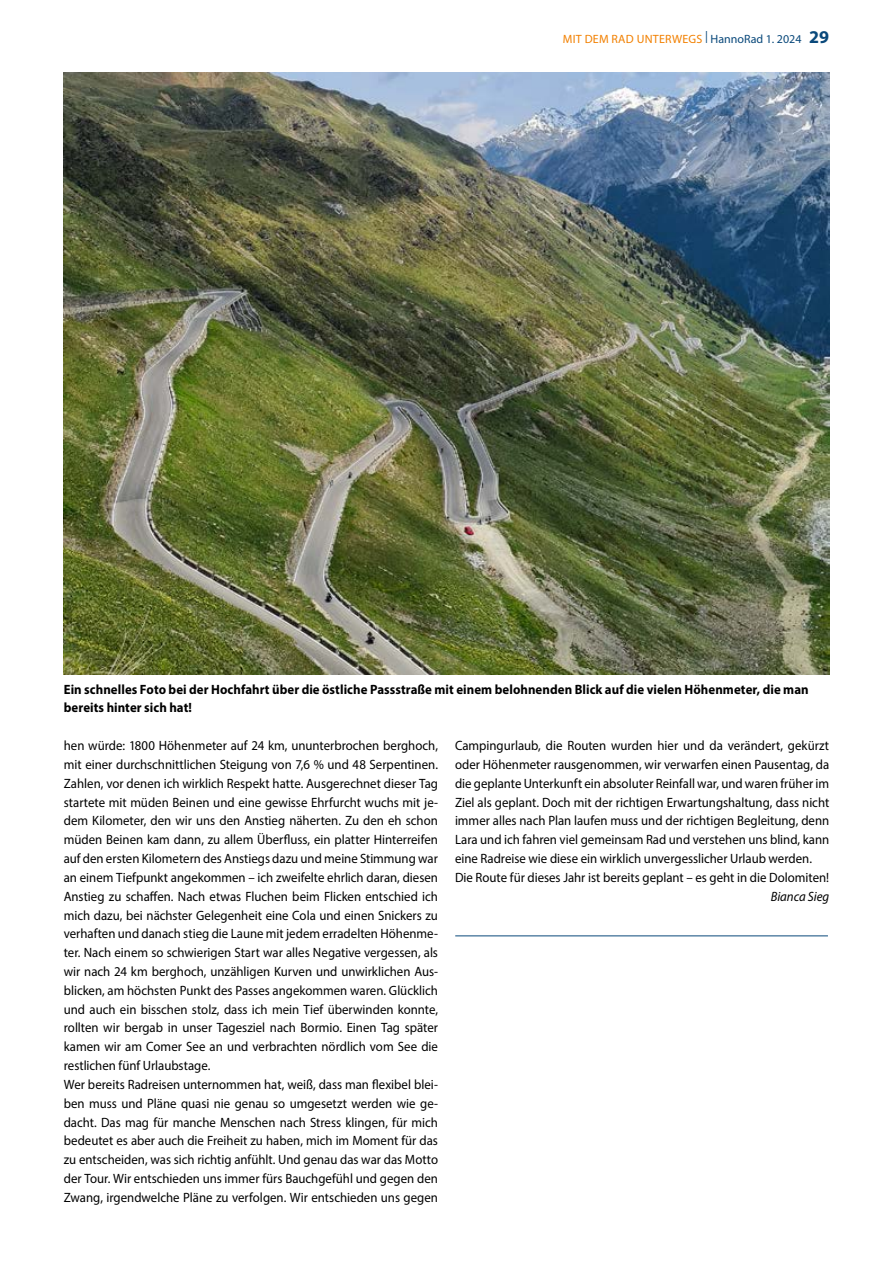
<style>
.page{position:relative;width:893px;height:1263px;background:#fff}
.page>*{position:absolute;margin:0;border:0;box-sizing:border-box;transform-origin:0 0}
.HannoRad_Grundtext{font:13.5px/18.8px "Myriad Pro";color:#000;text-align:justify;scale:.95 1}
.BU_9pt_Bold{font:700 13.5px/18.9px "Myriad Pro";letter-spacing:.005em;color:#000;scale:.95 1}
.t1{font:12px "Myriad Pro";letter-spacing:.02em;color:#f28000}
.s1{color:#0a497b}
.s2{font-weight:700;font-size:18px;color:#0a497b}
.s3{font-style:italic}
</style>
<div class="page">
<img style="left:64px;top:72px;width:765px;height:603px">
<hr style="left:455px;top:936px;width:373px;height:1px;background:#0a497b">
<p class="t1" style="left:563px;top:31px;width:268px">MIT DEM RAD UNTERWEGS <sup>|</sup> <span class="s1">HannoRad 1. 2024</span> <span class="s2">29</span></p>
<p class="BU_9pt_Bold" style="left:64px;top:679px;width:786px">Ein schnelles Foto bei der Hochfahrt über die östliche Passstraße mit einem belohnenden Blick auf die vielen Höhenmeter, die man bereits hinter sich hat!</p>
<p class="HannoRad_Grundtext" style="left:64px;top:736px;width:395px">hen würde: 1800 Höhenmeter auf 24 km, ununterbrochen berghoch, mit einer durchschnittlichen Steigung von 7,6 % und 48 Serpentinen.<br>Zahlen, vor denen ich wirklich Respekt hatte. Ausgerechnet dieser Tag startete mit müden Beinen und eine gewisse Ehrfurcht wuchs mit je&shy;dem Kilometer, den wir uns den Anstieg näherten. Zu den eh schon müden Beinen kam dann, zu allem Überfluss, ein platter Hinterreifen auf den ersten Kilometern des Anstiegs dazu und meine Stimmung war an einem Tiefpunkt angekommen – ich zweifelte ehrlich daran, diesen Anstieg zu schaffen. Nach etwas Fluchen beim Flicken entschied ich mich dazu, bei nächster Gelegenheit eine Cola und einen Snickers zu verhaften und danach stieg die Laune mit jedem erradelten Höhenme&shy;ter. Nach einem so schwierigen Start war alles Negative vergessen, als wir nach 24 km berghoch, unzähligen Kurven und unwirklichen Aus&shy;blicken, am höchsten Punkt des Passes angekommen waren. Glücklich und auch ein bisschen stolz, dass ich mein Tief überwinden konnte, rollten wir bergab in unser Tagesziel nach Bormio. Einen Tag später kamen wir am Comer See an und verbrachten nördlich vom See die restlichen fünf Urlaubstage.</p>
<p class="HannoRad_Grundtext" style="left:64px;top:1075px;width:395px">Wer bereits Radreisen unternommen hat, weiß, dass man flexibel blei&shy;ben muss und Pläne quasi nie genau so umgesetzt werden wie ge&shy;dacht. Das mag für manche Menschen nach Stress klingen, für mich bedeutet es aber auch die Freiheit zu haben, mich im Moment für das zu entscheiden, was sich richtig anfühlt. Und genau das war das Motto der Tour. Wir entschieden uns immer fürs Bauchgefühl und gegen den Zwang, irgendwelche Pläne zu verfolgen. Wir entschieden uns gegen</p>
<p class="HannoRad_Grundtext" style="left:455px;top:736px;width:395px">Campingurlaub, die Routen wurden hier und da verändert, gekürzt oder Höhenmeter rausgenommen, wir verwarfen einen Pausentag, da die geplante Unterkunft ein absoluter Reinfall war, und waren früher im Ziel als geplant. Doch mit der richtigen Erwartungshaltung, dass nicht immer alles nach Plan laufen muss und der richtigen Begleitung, denn Lara und ich fahren viel gemeinsam Rad und verstehen uns blind, kann eine Radreise wie diese ein wirklich unvergesslicher Urlaub werden.</p>
<p class="HannoRad_Grundtext" style="left:455px;top:868px;width:395px;text-align:right">Die Route für dieses Jahr ist bereits geplant – es geht in die Dolomiten!<br><span class="s3">Bianca Sieg</span></p>
</div>
